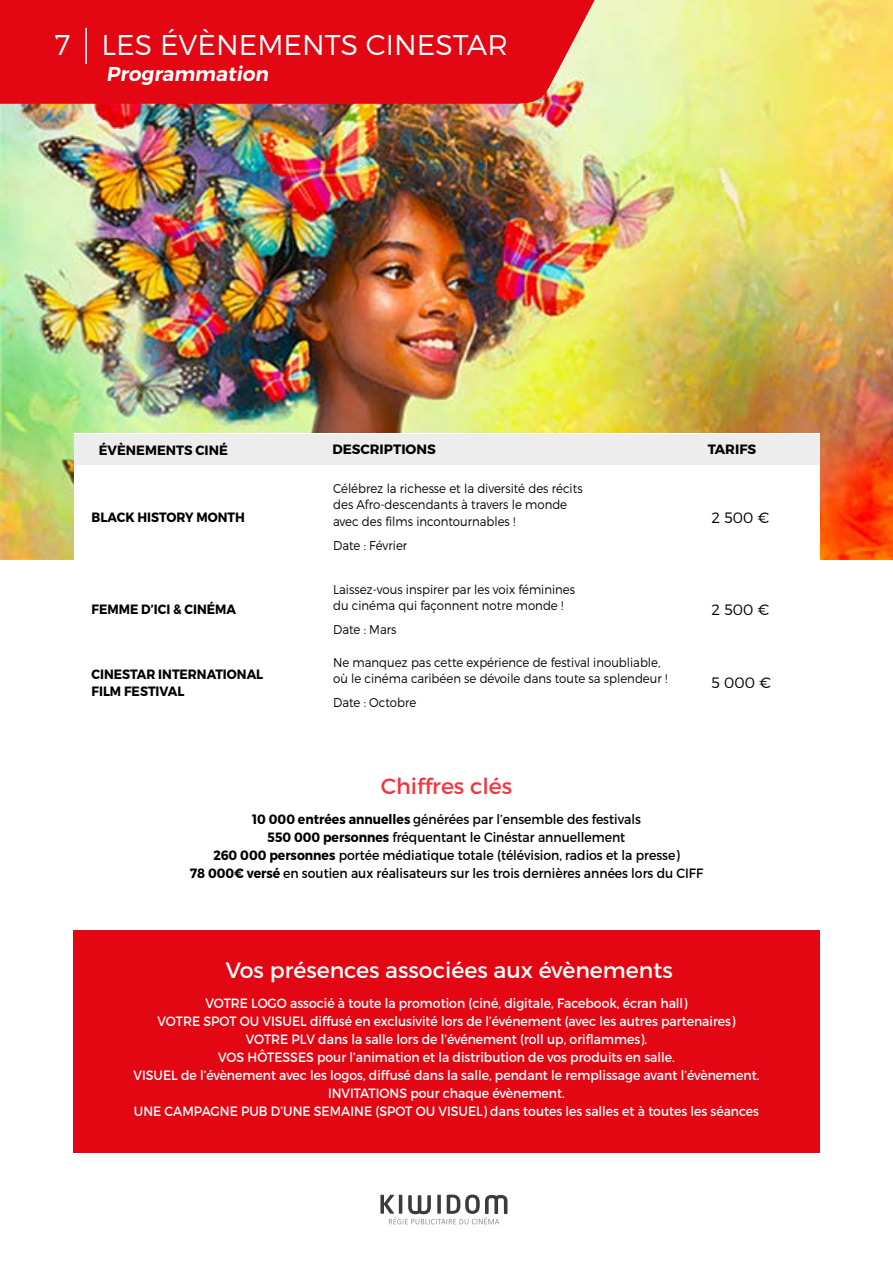
<style>
.page{position:relative;width:893px;height:1263px;background:#fff}
.page>*{position:absolute;margin:0;border:0;box-sizing:border-box;transform-origin:0 0}
.t1{font:28.5px "Trueno Lt";color:#fff}
.t2{font:22.05px "Trueno Rg";color:#fff}
.t3{font:22.05px "Trueno Rg";color:#f5343f}
.t4{font:20.1px "Trueno S Bd It";color:#fff}
.t5{font:15px "Trueno Lt";color:#000}
.t6{font:13.5px/18px "Trueno Rg";color:#fff;text-align:center;scale:.92 1}
.t7{font:13.5px/18px "Trueno Rg";color:#000;text-align:center;scale:.92 1}
.t8{font:13.5px/16.5px "Trueno Bd";color:#000;scale:.92 1}
.t9{font:13.5px "Trueno Bd";color:#000}
.t10{font:12.75px/16.5px "Trueno Lt";color:#000;scale:.92 1}
.s1{font-family:"Trueno Bd"}
</style>
<div class="page">
<img style="left:0;top:0;width:893px;height:560px">
<div style="left:75px;top:434px;width:745px;height:484px;background:#fff"></div>
<div style="left:75px;top:434px;width:746px;height:30px;background:#eeeded"></div>
<svg style="left:380px;top:1194px;width:127px;height:30px"></svg>
<div style="left:0;top:0;width:596px;height:104px;background:#e30613"></div>
<hr style="left:85px;top:28px;width:2px;height:36px;background:#fff">
<div style="left:73px;top:930px;width:747px;height:222px;background:#e30613"></div>
<h1 class="t1" style="left:55px;top:28px;width:455px">7 LES ÉVÈNEMENTS CINESTAR</h1>
<h3 class="t4" style="left:106px;top:62px;width:164px">Programmation</h3>
<p class="t9" style="left:99px;top:442px;width:131px">ÉVÈNEMENTS CINÉ</p>
<p class="t9" style="left:332px;top:441px;width:105px">DESCRIPTIONS</p>
<p class="t9" style="left:708px;top:441px;width:50px">TARIFS</p>
<p class="t8" style="left:92px;top:509px;width:168px">BLACK HISTORY MONTH</p>
<p class="t8" style="left:92px;top:601px;width:159px">FEMME D’ICI &amp; CINÉMA</p>
<p class="t8" style="left:92px;top:666px;width:188px">CINESTAR INTERNATIONAL<br>FILM FESTIVAL</p>
<p class="t10" style="left:333px;top:480px;width:273px">Célébrez la richesse et la diversité des récits des Afro-descendants à travers le monde avec des films incontournables !</p>
<p class="t10" style="left:333px;top:537px;width:82px">Date : Février</p>
<p class="t10" style="left:333px;top:580px;width:265px">Laissez-vous inspirer par les voix féminines du cinéma qui façonnent notre monde !</p>
<p class="t10" style="left:333px;top:621px;width:70px">Date : Mars</p>
<p class="t10" style="left:333px;top:654px;width:365px">Ne manquez pas cette expérience de festival inoubliable, où le cinéma caribéen se dévoile dans toute sa splendeur !</p>
<p class="t10" style="left:333px;top:694px;width:92px">Date : Octobre</p>
<p class="t5" style="left:712px;top:508px;width:59px">2 500 €</p>
<p class="t5" style="left:712px;top:600px;width:59px">2 500 €</p>
<p class="t5" style="left:712px;top:674px;width:61px">5 000 €</p>
<h2 class="t3" style="left:381px;top:772px;width:133px">Chiffres clés</h2>
<p class="t7" style="left:190px;top:810px;width:559px"><span class="s1">10 000 entrées annuelles</span> générées par l’ensemble des festivals<br><span class="s1">550 000 personnes</span> fréquentant le Cinéstar annuellement<br><span class="s1">260 000 personnes</span> portée médiatique totale (télévision, radios et la presse)<br><span class="s1">78 000€ versé</span> en soutien aux réalisateurs sur les trois dernières années lors du CIFF</p>
<h2 class="t2" style="left:226px;top:957px;width:449px">Vos présences associées aux évènements</h2>
<p class="t6" style="left:134px;top:994px;width:682px">VOTRE LOGO associé à toute la promotion (ciné, digitale, Facebook, écran hall)<br>VOTRE SPOT OU VISUEL diffusé en exclusivité lors de l’événement (avec les autres partenaires)<br>VOTRE PLV dans la salle lors de l’événement (roll up, oriflammes).<br>VOS HÔTESSES pour l’animation et la distribution de vos produits en salle.<br>VISUEL de l’évènement avec les logos, diffusé dans la salle, pendant le remplissage avant l’évènement.<br>INVITATIONS pour chaque évènement.<br>UNE CAMPAGNE PUB D’UNE SEMAINE (SPOT OU VISUEL) dans toutes les salles et à toutes les séances</p>
</div>
